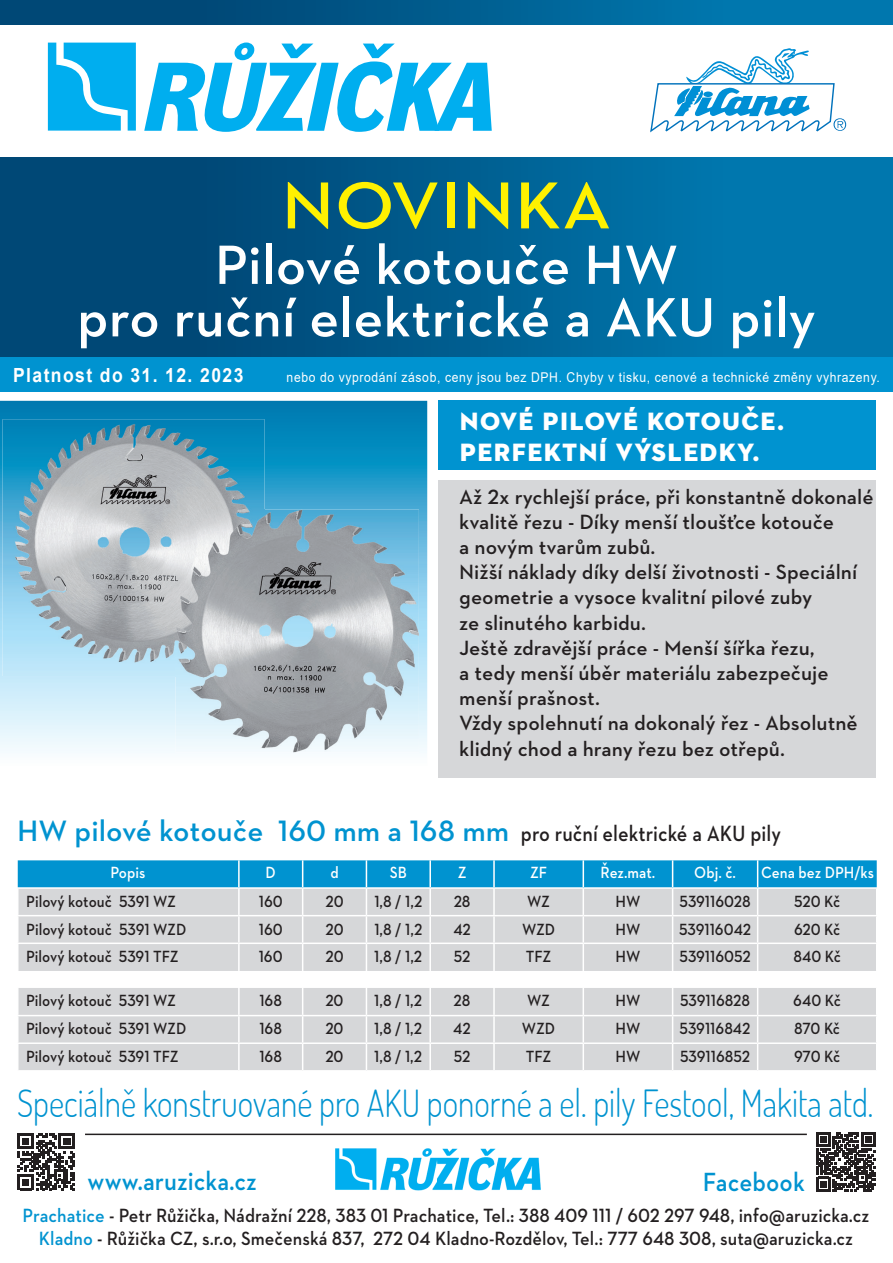
<style>
.page{position:relative;width:893px;height:1263px;background:#fff}
.page>*{position:absolute;margin:0;border:0;box-sizing:border-box;transform-origin:0 0}
.t1{font:67.5px "STIHL Contraface Text Demi";color:#fff101;scale:1.1 1}
.t2{font:56.25px/52.5px "STIHL Contraface Text Demi";color:#fff;text-align:center}
.t3{font:300 37.5px "Dosis";color:#0093d0;scale:.89 1}
.t4{font:30px "STIHL Contraface Text Demi";color:#0093d0}
.t5{font:26.7px "STIHL Contraface Text Demi";color:#0093d0;scale:.91 1}
.t6{font:25.5px/30.6px "STIHL Contraface Display Titling";color:#fff}
.t7{font:21px/25.2px "STIHL Contraface Text Demi";color:#231f20}
.t8{font:19.5px/23.4px "STIHL Contraface Text Demi";color:#231f20;text-align:center;scale:.92 1}
.t9{font:700 19.5px "Arial";letter-spacing:.08em;color:#fff;scale:.9 1}
.t10{font:16.5px "STIHL Contraface Text Demi";color:#231f20;scale:.9 1}
.t11{font:16.5px "STIHL Contraface Text Demi";color:#fff;scale:.9 1}
.t12{font:13.5px "Arial";letter-spacing:.05em;color:#fff;scale:.9 1}
.s1{font-size:22.5px;color:#231f20}
.s2{color:#0093d0}
</style>
<div class="page">
<svg style="left:0;top:401px;width:427px;height:352px;background:#60b4d7"></svg>
<div style="left:0;top:0;width:893px;height:391px;background:linear-gradient(to right,#003f6b,#007db6)"></div>
<div style="left:0;top:26px;width:893px;height:131px;background:#fff"></div>
<div style="left:0;top:357px;width:893px;height:34px;background:#0093d0"></div>
<svg style="left:48px;top:43px;width:88px;height:88px;background:#1eb7f0"></svg>
<svg style="left:144px;top:43px;width:348px;height:89px"></svg>
<svg style="left:650px;top:48px;width:196px;height:84px"></svg>
<img style="left:335px;top:1148px;width:206px;height:43px">
<svg style="left:816px;top:1132px;width:59px;height:59px"></svg>
<svg style="left:18px;top:1133px;width:57px;height:57px"></svg>
<hr style="left:85px;top:1133px;width:722px;height:2px;background:#231f20">
<div style="left:438px;top:401px;width:438px;height:69px;background:#0093d0"></div>
<div style="left:438px;top:480px;width:438px;height:298px;background:#d6d7d9"></div>
<svg style="left:18px;top:860px;width:859px;height:210px;background:#c0d3dc"></svg>
<img style="left:3px;top:419px;width:262px;height:257px">
<img style="left:175px;top:509px;width:244px;height:243px">
<img style="left:175px;top:509px;width:90px;height:167px">
<h1 class="t1" style="left:281px;top:163px;width:302px">NOVINKA</h1>
<h2 class="t2" style="left:77px;top:238px;width:740px">Pilové kotouče HW<br>pro ruční elektrické a AKU pily</h2>
<p class="t9" style="left:13px;top:361px;width:257px">Platnost do 31. 12. 2023</p>
<p class="t12" style="left:287px;top:368px;width:661px">nebo do vyprodání zásob, ceny jsou bez DPH. Chyby v tisku, cenové a technické změny vyhrazeny.</p>
<p class="t6" style="left:459px;top:406px;width:327px">NOVÉ PILOVÉ KOTOUČE.<br>PERFEKTNÍ VÝSLEDKY.</p>
<p class="t7" style="left:459px;top:484px;width:416px">Až 2x rychlejší práce, při konstantně dokonalé kvalitě řezu - Díky menší tloušťce kotouče<br>a novým tvarům zubů.<br>Nižší náklady díky delší životnosti - Speciální geometrie a vysoce kvalitní pilové zuby<br>ze slinutého karbidu.<br>Ještě zdravější práce - Menší šířka řezu,<br>a tedy menší úběr materiálu zabezpečuje menší prašnost.<br>Vždy spolehnutí na dokonalý řez - Absolutně klidný chod a hrany řezu bez otřepů.</p>
<h3 class="t4" style="left:17px;top:812px;width:765px">HW pilové kotouče 160 mm a 168 mm <span class="s1">pro ruční elektrické a AKU pily</span></h3>
<p class="t11" style="left:111px;top:862px;width:40px">Popis</p>
<p class="t11" style="left:266px;top:862px;width:13px">D</p>
<p class="t11" style="left:330px;top:862px;width:11px">d</p>
<p class="t11" style="left:390px;top:862px;width:21px">SB</p>
<p class="t11" style="left:458px;top:862px;width:11px">Z</p>
<p class="t11" style="left:530px;top:862px;width:21px">ZF</p>
<p class="t11" style="left:601px;top:862px;width:62px">Řez.mat.</p>
<p class="t11" style="left:694px;top:862px;width:48px">Obj. č.</p>
<p class="t11" style="left:761px;top:862px;width:127px">Cena bez DPH/ks</p>
<p class="t10" style="left:26px;top:891px;width:168px">Pilový kotouč 5391 WZ</p>
<p class="t10" style="left:259px;top:891px;width:28px">160</p>
<p class="t10" style="left:325px;top:891px;width:22px">20</p>
<p class="t10" style="left:374px;top:891px;width:55px">1,8 / 1,2</p>
<p class="t10" style="left:454px;top:891px;width:20px">28</p>
<p class="t10" style="left:527px;top:891px;width:27px">WZ</p>
<p class="t10" style="left:615px;top:891px;width:29px">HW</p>
<p class="t10" style="left:679px;top:891px;width:81px">539116028</p>
<p class="t10" style="left:794px;top:891px;width:53px">520 Kč</p>
<p class="t10" style="left:26px;top:918px;width:179px">Pilový kotouč 5391 WZD</p>
<p class="t10" style="left:259px;top:918px;width:28px">160</p>
<p class="t10" style="left:325px;top:918px;width:22px">20</p>
<p class="t10" style="left:374px;top:918px;width:55px">1,8 / 1,2</p>
<p class="t10" style="left:453px;top:918px;width:21px">42</p>
<p class="t10" style="left:522px;top:918px;width:38px">WZD</p>
<p class="t10" style="left:615px;top:918px;width:29px">HW</p>
<p class="t10" style="left:679px;top:918px;width:82px">539116042</p>
<p class="t10" style="left:794px;top:918px;width:53px">620 Kč</p>
<p class="t10" style="left:26px;top:946px;width:171px">Pilový kotouč 5391 TFZ</p>
<p class="t10" style="left:259px;top:946px;width:28px">160</p>
<p class="t10" style="left:325px;top:946px;width:22px">20</p>
<p class="t10" style="left:374px;top:946px;width:55px">1,8 / 1,2</p>
<p class="t10" style="left:454px;top:946px;width:20px">52</p>
<p class="t10" style="left:526px;top:946px;width:30px">TFZ</p>
<p class="t10" style="left:615px;top:946px;width:29px">HW</p>
<p class="t10" style="left:679px;top:946px;width:81px">539116052</p>
<p class="t10" style="left:793px;top:946px;width:54px">840 Kč</p>
<p class="t10" style="left:26px;top:990px;width:168px">Pilový kotouč 5391 WZ</p>
<p class="t10" style="left:259px;top:990px;width:27px">168</p>
<p class="t10" style="left:325px;top:990px;width:22px">20</p>
<p class="t10" style="left:374px;top:990px;width:55px">1,8 / 1,2</p>
<p class="t10" style="left:454px;top:990px;width:20px">28</p>
<p class="t10" style="left:527px;top:990px;width:27px">WZ</p>
<p class="t10" style="left:615px;top:990px;width:29px">HW</p>
<p class="t10" style="left:680px;top:990px;width:79px">539116828</p>
<p class="t10" style="left:793px;top:990px;width:54px">640 Kč</p>
<p class="t10" style="left:26px;top:1018px;width:179px">Pilový kotouč 5391 WZD</p>
<p class="t10" style="left:259px;top:1018px;width:27px">168</p>
<p class="t10" style="left:325px;top:1018px;width:22px">20</p>
<p class="t10" style="left:374px;top:1018px;width:55px">1,8 / 1,2</p>
<p class="t10" style="left:453px;top:1018px;width:21px">42</p>
<p class="t10" style="left:522px;top:1018px;width:38px">WZD</p>
<p class="t10" style="left:615px;top:1018px;width:29px">HW</p>
<p class="t10" style="left:680px;top:1018px;width:80px">539116842</p>
<p class="t10" style="left:794px;top:1018px;width:52px">870 Kč</p>
<p class="t10" style="left:26px;top:1046px;width:171px">Pilový kotouč 5391 TFZ</p>
<p class="t10" style="left:259px;top:1046px;width:27px">168</p>
<p class="t10" style="left:325px;top:1046px;width:22px">20</p>
<p class="t10" style="left:374px;top:1046px;width:55px">1,8 / 1,2</p>
<p class="t10" style="left:454px;top:1046px;width:20px">52</p>
<p class="t10" style="left:526px;top:1046px;width:30px">TFZ</p>
<p class="t10" style="left:615px;top:1046px;width:29px">HW</p>
<p class="t10" style="left:680px;top:1046px;width:79px">539116852</p>
<p class="t10" style="left:794px;top:1046px;width:53px">970 Kč</p>
<h3 class="t3" style="left:17px;top:1077px;width:964px">Speciálně konstruované pro AKU ponorné a el. pily Festool, Makita atd.</h3>
<p class="t5" style="left:88px;top:1164px;width:187px">www.aruzicka.cz</p>
<p class="t5" style="left:703px;top:1165px;width:114px">Facebook</p>
<p class="t8" style="left:23px;top:1203px;width:922px"><span class="s2">Prachatice</span> - Petr Růžička, Nádražní 228, 383 01 Prachatice, Tel.: 388 409 111 / 602 297 948, info@aruzicka.cz<br><span class="s2">Kladno</span> - Růžička CZ, s.r.o, Smečenská 837, 272 04 Kladno-Rozdělov, Tel.: 777 648 308, suta@aruzicka.cz</p>
</div>
